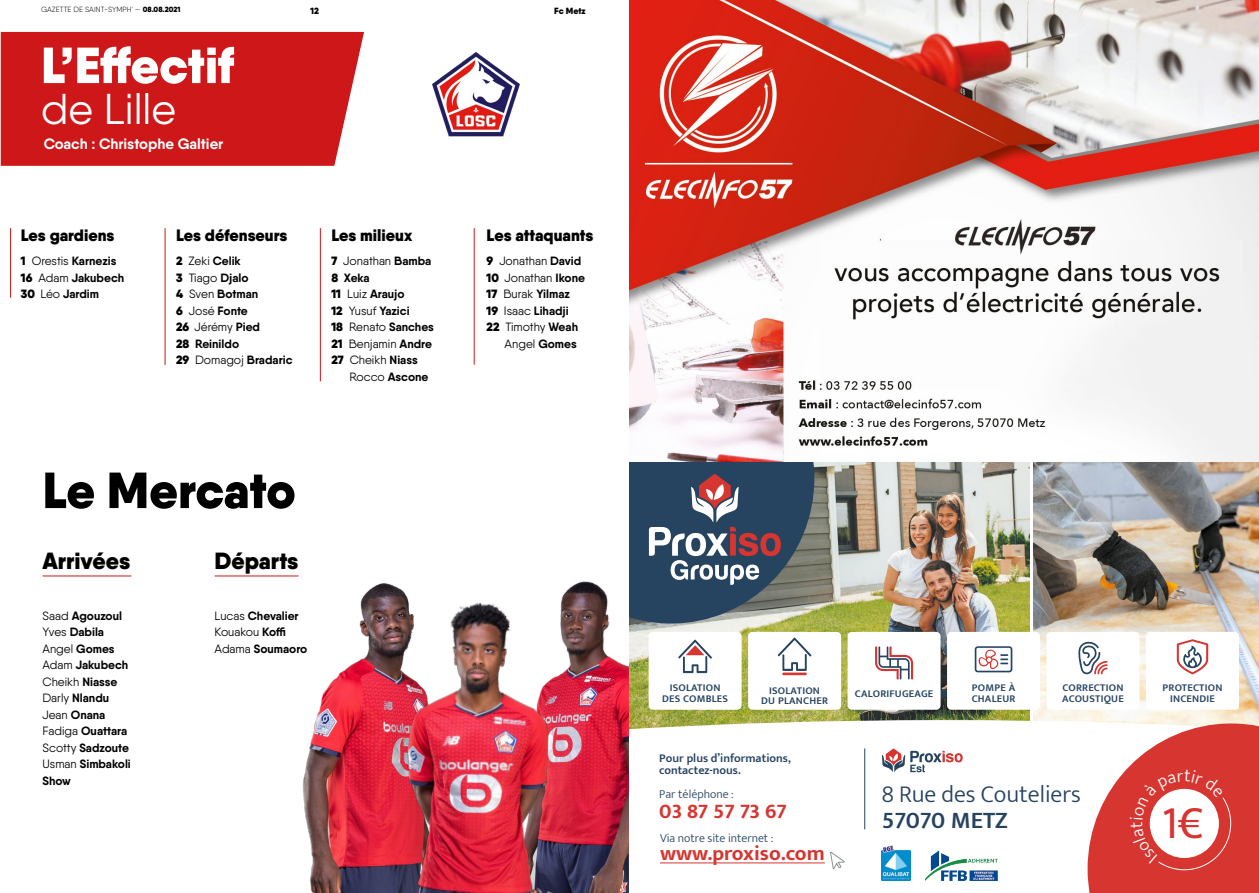
<style>
.page{position:relative;width:1259px;height:893px;background:#fff}
.page>*{position:absolute;margin:0;border:0;box-sizing:border-box;transform-origin:0 0}
.t1{font:900 50.7px "Qanelas";color:#fff}
.t2{font:900 50.7px "Qanelas";color:#000}
.t3{font:46.2px "Mukta";color:#d73530}
.t4{font:43.05px "Qanelas";color:#fff}
.t5{font:300 24.15px "Mukta";color:#264360}
.t6{font:600 24.15px "Mukta";color:#264360}
.t7{font:900 23.4px "Qanelas";color:#000}
.t8{font:700 21.15px/42.2px "Mukta";color:#d73530}
.t9{font:900 16.5px "Qanelas";color:#000}
.t10{font:700 15px "Qanelas";color:#fff}
.t11{font:700 12px/16.5px "Qanelas";color:#000}
.t12{font:12px "Qanelas";color:#000}
.t13{font:600 12px/12px "Mukta";color:#264360}
.t14{font:300 12px "Mukta";color:#264360}
.t15{font:600 10.5px/10.5px "Mukta";letter-spacing:.02em;color:#264360;text-align:center}
.t16{font:900 9px "Qanelas";color:#000}
.t17{font:300 7.5px "Qanelas";letter-spacing:.01em;color:#000}
.s1{font-weight:900}
.s2{font-weight:400}
.s3{font-weight:700}
</style>
<div class="page">
<div style="left:1px;top:32px;width:363px;height:134px;background:#cd1719"></div>
<img style="left:566px;top:581px;width:63px;height:312px">
<hr style="left:43px;top:576px;width:88px;height:1px;background:#cd1719">
<hr style="left:215px;top:576px;width:83px;height:1px;background:#cd1719">
<img style="left:302px;top:589px;width:68px;height:304px">
<img style="left:370px;top:583px;width:196px;height:310px">
<img style="left:432px;top:52px;width:88px;height:85px">
<hr style="left:165px;top:228px;width:1px;height:137px;background:#cd1719">
<hr style="left:320px;top:228px;width:1px;height:153px;background:#cd1719">
<hr style="left:474px;top:228px;width:1px;height:137px;background:#cd1719">
<hr style="left:10px;top:228px;width:1px;height:70px;background:#cd1719">
<img style="left:1033px;top:462px;width:226px;height:258px">
<img style="left:629px;top:462px;width:401px;height:258px">
<svg style="left:629px;top:720px;width:630px;height:161px"></svg>
<svg style="left:882px;top:748px;width:80px;height:24px"></svg>
<hr style="left:660px;top:863px;width:165px;height:1px;background:#d73530">
<svg style="left:830px;top:848px;width:14px;height:25px"></svg>
<img style="left:926px;top:850px;width:71px;height:30px">
<img style="left:882px;top:845px;width:28px;height:35px">
<hr style="left:864px;top:748px;width:1px;height:81px;background:#264360">
<div style="left:648px;top:632px;width:93px;height:78px;background:#fff;border-radius:4px"></div>
<svg style="left:678px;top:640px;width:34px;height:33px"></svg>
<div style="left:748px;top:632px;width:93px;height:78px;background:#fff;border-radius:4px"></div>
<svg style="left:778px;top:637px;width:33px;height:34px"></svg>
<hr style="left:782px;top:673px;width:25px;height:2px;background:#d73530">
<div style="left:847px;top:632px;width:93px;height:78px;background:#fff;border-radius:4px"></div>
<svg style="left:875px;top:646px;width:38px;height:33px"></svg>
<div style="left:1046px;top:632px;width:93px;height:78px;background:#fff;border-radius:4px"></div>
<svg style="left:1078px;top:642px;width:29px;height:32px"></svg>
<div style="left:1146px;top:632px;width:93px;height:78px;background:#fff;border-radius:4px"></div>
<svg style="left:1176px;top:639px;width:32px;height:35px"></svg>
<div style="left:947px;top:632px;width:93px;height:78px;background:#fff;border-radius:4px"></div>
<svg style="left:974px;top:646px;width:38px;height:26px"></svg>
<svg style="left:629px;top:462px;width:185px;height:161px;background:#4f5e70"></svg>
<img style="left:629px;top:0;width:630px;height:462px">
<svg style="left:1087px;top:723px;width:172px;height:170px"></svg>
<p class="t17" style="left:41px;top:5px;width:141px">GAZETTE DE SAINT-SYMPH' — <span class="s1">08.08.2021</span></p>
<p class="t16" style="left:554px;top:5px;width:33px">Fc Metz</p>
<p class="t16" style="left:310px;top:5px;width:10px">12</p>
<h1 class="t1" style="left:41px;top:33px;width:195px">L’Effectif</h1>
<h3 class="t4" style="left:41px;top:82px;width:136px">de Lille</h3>
<p class="t10" style="left:44px;top:134px;width:181px">Coach : Christophe Galtier</p>
<h3 class="t9" style="left:21px;top:225px;width:95px">Les gardiens</h3>
<p class="t11" style="left:21px;top:253px;width:105px"><span class="s1">1</span> <span class="s2">Orestis</span> Karnezis<br><span class="s1">16</span> <span class="s2">Adam</span> Jakubech<br><span class="s1">30</span> <span class="s2">Léo</span> Jardim</p>
<h3 class="t9" style="left:176px;top:225px;width:113px">Les défenseurs</h3>
<p class="t11" style="left:176px;top:253px;width:118px"><span class="s1">2</span> <span class="s2">Zeki</span> Celik<br><span class="s1">3</span> <span class="s2">Tiago</span> Djalo<br><span class="s1">4</span> <span class="s2">Sven</span> Botman<br><span class="s1">6</span> <span class="s2">José</span> Fonte<br><span class="s1">26</span> <span class="s2">Jérémy</span> Pied<br><span class="s1">28</span> Reinildo<br><span class="s1">29</span> <span class="s2">Domagoj</span> Bradaric</p>
<h3 class="t9" style="left:331px;top:225px;width:82px">Les milieux</h3>
<p class="t11" style="left:331px;top:253px;width:104px"><span class="s1">7</span> <span class="s2">Jonathan</span> Bamba<br><span class="s1">8</span> Xeka<br><span class="s1">11</span> <span class="s2">Luiz</span> Araujo<br><span class="s1">12</span> <span class="s2">Yusuf</span> Yazici<br><span class="s1">18</span> <span class="s2">Renato</span> Sanches<br><span class="s1">21</span> <span class="s2">Benjamin</span> Andre<br><span class="s1">27</span> <span class="s2">Cheikh</span> Niass</p>
<p class="t11" style="left:349px;top:368px;width:81px"><span class="s2">Rocco</span> Ascone</p>
<h1 class="t2" style="left:43px;top:457px;width:255px">Le Mercato</h1>
<h3 class="t7" style="left:43px;top:546px;width:89px">Arrivées</h3>
<p class="t11" style="left:43px;top:607px;width:90px"><span class="s2">Saad</span> Agouzoul<br><span class="s2">Yves</span> Dabila<br><span class="s2">Angel</span> Gomes<br><span class="s2">Adam</span> Jakubech<br><span class="s2">Cheikh</span> Niasse<br><span class="s2">Darly</span> Nlandu<br><span class="s2">Jean</span> Onana<br><span class="s2">Fadiga</span> Ouattara<br><span class="s2">Scotty</span> Sadzoute<br><span class="s2">Usman</span> Simbakoli<br>Show</p>
<h3 class="t7" style="left:215px;top:546px;width:85px">Départs</h3>
<p class="t11" style="left:215px;top:607px;width:94px"><span class="s2">Lucas</span> Chevalier<br><span class="s2">Kouakou</span> Koffi<br><span class="s2">Adama</span> Soumaoro</p>
<h3 class="t9" style="left:486px;top:225px;width:108px">Les attaquants</h3>
<p class="t12" style="left:486px;top:254px;width:96px"><span class="s1">9</span> Jonathan <span class="s3">David</span></p>
<p class="t12" style="left:486px;top:270px;width:100px"><span class="s1">10</span> Jonathan <span class="s3">Ikone</span></p>
<p class="t11" style="left:486px;top:286px;width:85px"><span class="s1">17</span> <span class="s2">Burak</span> Yilmaz</p>
<p class="t11" style="left:486px;top:302px;width:84px"><span class="s1">19</span> <span class="s2">Isaac</span> Lihadji</p>
<p class="t12" style="left:486px;top:320px;width:93px"><span class="s1">22</span> Timothy <span class="s3">Weah</span></p>
<p class="t12" style="left:504px;top:336px;width:74px">Angel <span class="s3">Gomes</span></p>
<p class="t15" style="left:971px;top:682px;width:45px;text-align:left">POMPE À<br>CHALEUR</p>
<p class="t15" style="left:662px;top:682px;width:67px">ISOLATION<br>DES COMBLES</p>
<p class="t15" style="left:761px;top:685px;width:68px">ISOLATION<br>DU PLANCHER</p>
<p class="t15" style="left:855px;top:688px;width:80px">CALORIFUGEAGE</p>
<p class="t15" style="left:1062px;top:682px;width:63px;text-align:left">CORRECTION<br>ACOUSTIQUE</p>
<p class="t15" style="left:1162px;top:682px;width:61px">PROTECTION<br>INCENDIE</p>
<p class="t13" style="left:659px;top:752px;width:133px">Pour plus d’informations, contactez-nous.</p>
<h3 class="t5" style="left:882px;top:780px;width:200px">8 Rue des Couteliers</h3>
<h3 class="t6" style="left:882px;top:805px;width:128px">57070 METZ</h3>
<p class="t14" style="left:659px;top:787px;width:76px">Par téléphone :</p>
<p class="t14" style="left:660px;top:831px;width:115px">Via notre site internet :</p>
<h3 class="t8" style="left:659px;top:790px;width:167px">03 87 57 73 67 www.proxiso.com</h3>
<h2 class="t3" style="left:1161px;top:795px;width:43px">1€</h2>
</div>
